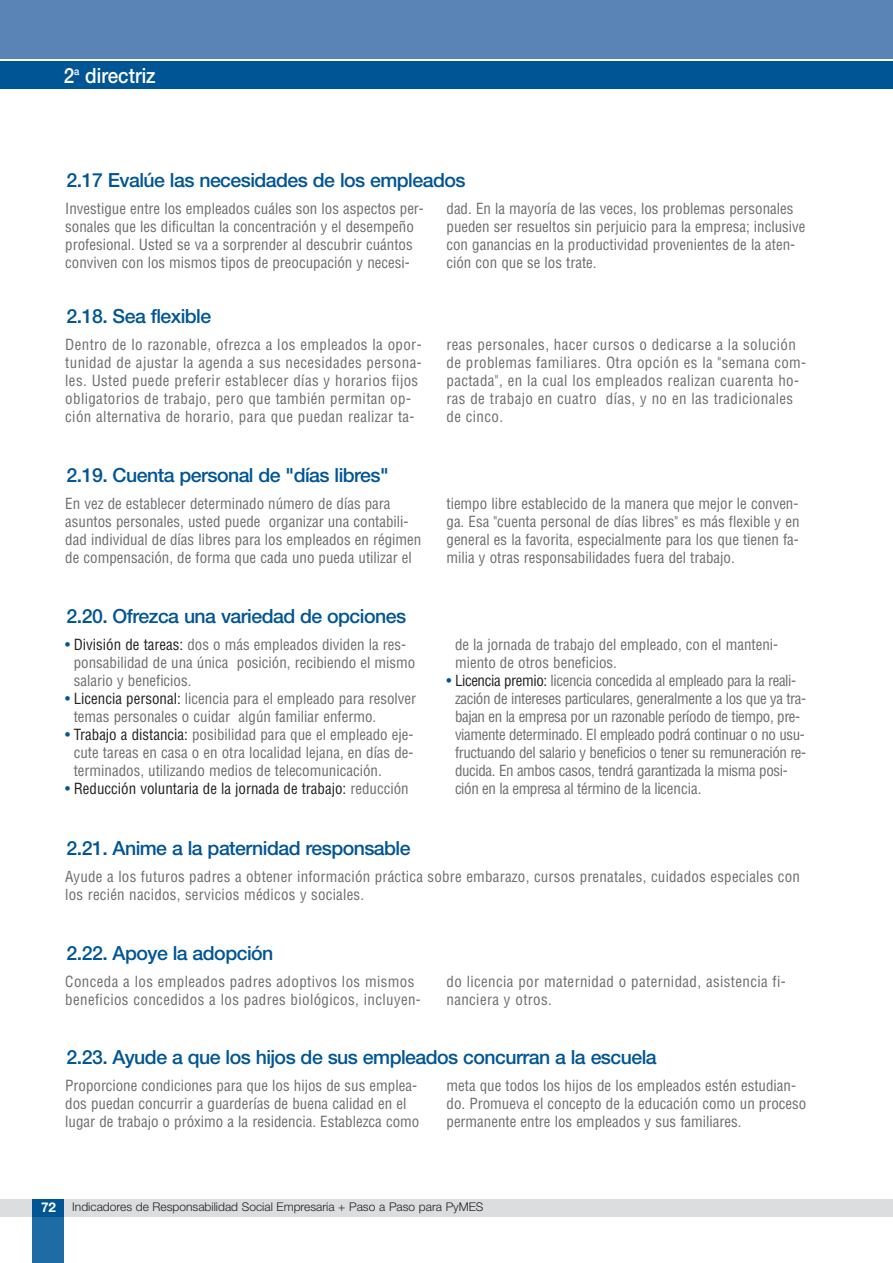
<style>
.page{position:relative;width:893px;height:1263px;background:#fff}
.page>*{position:absolute;margin:0;border:0;box-sizing:border-box;transform-origin:0 0}
.t1{font:500 21px "Helvetica Neue";color:#fff;scale:.9 1}
.t2{font:500 19.5px "Helvetica Neue";letter-spacing:-.03em;color:#005594}
.t3{font:condensed 15px/18px "Helvetica";color:#6c6d70}
.t4{font:condensed 15px/18px "Helvetica";letter-spacing:.025em;color:#6c6d70}
.t5{font:condensed 15px/18px "Helvetica";letter-spacing:-.025em;color:#6c6d70}
.t6{font:condensed 15px "Helvetica";color:#231f20}
.t7{font:300 12px "Helvetica Neue";color:#231f20}
.s1{color:#005594}
.s2{color:#231f20}
.s3{color:#6c6d70}
.s4{font-weight:700;font-size:13.5px;color:#fff}
</style>
<div class="page">
<div style="left:0;top:0;width:893px;height:59px;background:#5b84b6"></div>
<div style="left:0;top:62px;width:893px;height:27px;background:#005594"></div>
<div style="left:0;top:1199px;width:893px;height:17px;background:#dcdddf"></div>
<div style="left:33px;top:1199px;width:31px;height:64px;background:#1e6ba5"></div>
<div style="left:33px;top:1199px;width:31px;height:17px;background:#005594"></div>
<h1 class="t1" style="left:64px;top:68px;width:104px">2<sup>a</sup> directriz</h1>
<h2 class="t2" style="left:67px;top:173px;width:400px">2.17 Evalúe las necesidades de los empleados</h2>
<p class="t3" style="left:65px;top:200px;width:360px">Investigue entre los empleados cuáles son los aspectos per&shy;sonales que les dificultan la concentración y el desempeño profesional. Usted se va a sorprender al descubrir cuántos conviven con los mismos tipos de preocupación y necesi-</p>
<p class="t3" style="left:446px;top:200px;width:361px">dad. En la mayoría de las veces, los problemas personales pueden ser resueltos sin perjuicio para la empresa; inclusive con ganancias en la productividad provenientes de la aten&shy;ción con que se los trate.</p>
<h2 class="t2" style="left:67px;top:309px;width:146px">2.18. Sea flexible</h2>
<p class="t4" style="left:65px;top:335px;width:358px">Dentro de lo razonable, ofrezca a los empleados la opor&shy;tunidad de ajustar la agenda a sus necesidades persona&shy;les. Usted puede preferir establecer días y horarios fijos obligatorios de trabajo, pero que también permitan op&shy;ción alternativa de horario, para que puedan realizar ta-</p>
<p class="t4" style="left:446px;top:335px;width:361px">reas personales, hacer cursos o dedicarse a la solución de problemas familiares. Otra opción es la "semana com&shy;pactada", en la cual los empleados realizan cuarenta ho&shy;ras de trabajo en cuatro días, y no en las tradicionales de cinco.</p>
<h2 class="t2" style="left:67px;top:468px;width:324px">2.19. Cuenta personal de "días libres"</h2>
<p class="t3" style="left:65px;top:495px;width:358px">En vez de establecer determinado número de días para asuntos personales, usted puede organizar una contabili&shy;dad individual de días libres para los empleados en régimen de compensación, de forma que cada uno pueda utilizar el</p>
<p class="t3" style="left:446px;top:495px;width:355px;text-align:justify">tiempo libre establecido de la manera que mejor le conven&shy;ga. Esa "cuenta personal de días libres" es más flexible y en general es la favorita, especialmente para los que tienen fa&shy;milia y otras responsabilidades fuera del trabajo.</p>
<h2 class="t2" style="left:67px;top:609px;width:341px">2.20. Ofrezca una variedad de opciones</h2>
<p class="t3" style="left:74px;top:636px;width:343px;text-indent:-9px"><span class="s1">•</span> <span class="s2">División de tareas:</span> dos o más empleados dividen la res&shy;ponsabilidad de una única posición, recibiendo el mismo salario y beneficios.</p>
<p class="t3" style="left:74px;top:690px;width:344px;text-indent:-9px"><span class="s1">•</span> <span class="s2">Licencia personal:</span> licencia para el empleado para resolver temas personales o cuidar algún familiar enfermo.</p>
<p class="t3" style="left:74px;top:726px;width:341px;text-align:justify;text-indent:-9px"><span class="s1">•</span> <span class="s2">Trabajo a distancia:</span> posibilidad para que el empleado eje&shy;cute tareas en casa o en otra localidad lejana, en días de&shy;terminados, utilizando medios de telecomunicación.</p>
<p class="t6" style="left:65px;top:780px;width:345px"><span class="s1">•</span> Reducción voluntaria de la jornada de trabajo: <span class="s3">reducción</span></p>
<p class="t3" style="left:455px;top:636px;width:325px">de la jornada de trabajo del empleado, con el manteni&shy;miento de otros beneficios.</p>
<p class="t5" style="left:455px;top:672px;width:353px;text-indent:-9px"><span class="s1">•</span> <span class="s2">Licencia premio:</span> licencia concedida al empleado para la reali&shy;zación de intereses particulares, generalmente a los que ya tra&shy;bajan en la empresa por un razonable período de tiempo, pre&shy;viamente determinado. El empleado podrá continuar o no usu&shy;fructuando del salario y beneficios o tener su remuneración re&shy;ducida. En ambos casos, tendrá garantizada la misma posi&shy;ción en la empresa al término de la licencia.</p>
<h2 class="t2" style="left:67px;top:841px;width:346px">2.21. Anime a la paternidad responsable</h2>
<p class="t3" style="left:65px;top:868px;width:736px">Ayude a los futuros padres a obtener información práctica sobre embarazo, cursos prenatales, cuidados especiales con los recién nacidos, servicios médicos y sociales.</p>
<h2 class="t2" style="left:67px;top:946px;width:208px">2.22. Apoye la adopción</h2>
<p class="t4" style="left:65px;top:973px;width:357px">Conceda a los empleados padres adoptivos los mismos beneficios concedidos a los padres biológicos, incluyen-</p>
<p class="t4" style="left:446px;top:973px;width:341px">do licencia por maternidad o paternidad, asistencia fi&shy;nanciera y otros.</p>
<h2 class="t2" style="left:67px;top:1050px;width:592px">2.23. Ayude a que los hijos de sus empleados concurran a la escuela</h2>
<p class="t3" style="left:65px;top:1076px;width:356px">Proporcione condiciones para que los hijos de sus emplea&shy;dos puedan concurrir a guarderías de buena calidad en el lugar de trabajo o próximo a la residencia. Establezca como</p>
<p class="t3" style="left:446px;top:1076px;width:361px">meta que todos los hijos de los empleados estén estudian&shy;do. Promueva el concepto de la educación como un proceso permanente entre los empleados y sus familiares.</p>
<p class="t7" style="left:41px;top:1203px;width:444px"><span class="s4">72</span> Indicadores de Responsabilidad Social Empresaria + Paso a Paso para PyMES</p>
</div>
